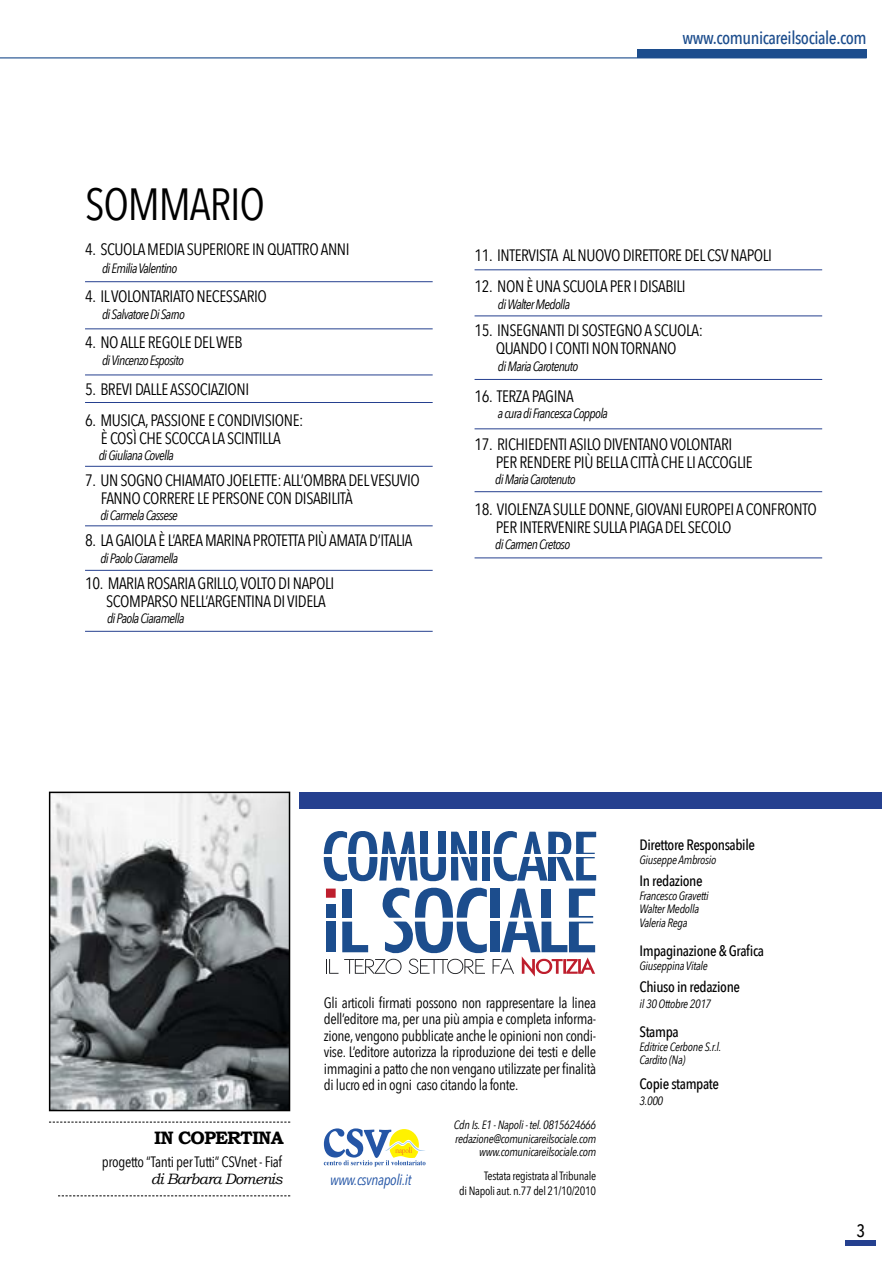
<style>
.page{position:relative;width:893px;height:1263px;background:#fff}
.page>*{position:absolute;margin:0;border:0;box-sizing:border-box;transform-origin:0 0}
.t1{font:45px "Avenir Next Condensed";letter-spacing:-.025em;color:#000}
.t2{font:500 18px "Avenir Next Condensed";letter-spacing:-.025em;color:#1c4d8d}
.t3{font:700 18px "Bookman Old Style";letter-spacing:-.05em;color:#000}
.t4{font:500 18px "Avenir Next Condensed";color:#000}
.t5{font:16.5px/18px "Avenir Next Condensed";letter-spacing:-.025em;color:#000}
.t6{font:15px/16.5px "Avenir Next Condensed";letter-spacing:-.025em;color:#000;text-align:justify}
.t7{font:500 15px "Avenir Next Condensed";letter-spacing:-.025em;color:#000}
.t8{font:italic 15px "Avenir Next Condensed";letter-spacing:-.025em;color:#2455a6}
.t9{font:italic 15px "Bookman Old Style";letter-spacing:-.05em;color:#000}
.t10{font:italic 13.5px "Avenir Next Condensed";letter-spacing:-.05em;color:#000}
.t11{font:italic 12px/13.5px "Avenir Next Condensed";letter-spacing:-.025em;color:#000}
.t12{font:12px/15px "Avenir Next Condensed";letter-spacing:-.025em;color:#000;text-align:right}
</style>
<div class="page">
<hr style="left:0;top:57px;width:867px;height:1px;background:#1c4d8d">
<div style="left:637px;top:49px;width:230px;height:8px;background:#1c4d8d"></div>
<div style="left:845px;top:1240px;width:31px;height:6px;background:#25408f"></div>
<div style="left:299px;top:792px;width:583px;height:17px;background:#25408f"></div>
<svg style="left:324px;top:1128px;width:102px;height:38px"></svg>
<div style="left:482px;top:857px;width:8px;height:23px;background:#1c4d8d"></div>
<svg style="left:493px;top:831px;width:103px;height:50px"></svg>
<div style="left:482px;top:832px;width:8px;height:22px;background:#1c4d8d"></div>
<svg style="left:324px;top:831px;width:153px;height:50px"></svg>
<svg style="left:493px;top:888px;width:102px;height:88px"></svg>
<div style="left:490px;top:921px;width:10px;height:31px;background:#1c4d8d"></div>
<div style="left:490px;top:889px;width:10px;height:29px;background:#1c4d8d"></div>
<div style="left:542px;top:889px;width:9px;height:29px;background:#1c4d8d"></div>
<svg style="left:326px;top:888px;width:161px;height:86px"></svg>
<svg style="left:58px;top:1195px;width:232px;height:1px"></svg>
<svg style="left:49px;top:1122px;width:241px;height:1px"></svg>
<img style="left:52px;top:795px;width:235px;height:313px">
<div style="left:49px;top:792px;width:241px;height:319px;border:2px solid #000"></div>
<hr style="left:85px;top:281px;width:348px;height:1px;background:#25408f">
<hr style="left:85px;top:329px;width:348px;height:1px;background:#25408f">
<hr style="left:85px;top:375px;width:348px;height:1px;background:#25408f">
<hr style="left:85px;top:402px;width:348px;height:1px;background:#25408f">
<hr style="left:85px;top:466px;width:348px;height:1px;background:#25408f">
<hr style="left:85px;top:526px;width:348px;height:1px;background:#25408f">
<hr style="left:85px;top:570px;width:348px;height:1px;background:#25408f">
<hr style="left:85px;top:631px;width:348px;height:1px;background:#25408f">
<hr style="left:475px;top:270px;width:347px;height:1px;background:#25408f">
<hr style="left:475px;top:316px;width:347px;height:1px;background:#25408f">
<hr style="left:475px;top:379px;width:347px;height:1px;background:#25408f">
<hr style="left:475px;top:429px;width:347px;height:1px;background:#25408f">
<hr style="left:475px;top:491px;width:347px;height:1px;background:#25408f">
<hr style="left:475px;top:558px;width:347px;height:1px;background:#25408f">
<p class="t2" style="left:682px;top:27px;width:186px">www.comunicareilsociale.com</p>
<h1 class="t1" style="left:85px;top:166px;width:181px">SOMMARIO</h1>
<p class="t5" style="left:85px;top:240px;width:266px">4. SCUOLA MEDIA SUPERIORE IN QUATTRO ANNI</p>
<p class="t10" style="left:102px;top:260px;width:77px">di Emilia Valentino</p>
<p class="t10" style="left:102px;top:306px;width:84px">di Salvatore Di Sarno</p>
<p class="t10" style="left:102px;top:353px;width:83px">di Vincenzo Esposito</p>
<p class="t5" style="left:85px;top:286px;width:183px">4. IL VOLONTARIATO NECESSARIO</p>
<p class="t5" style="left:85px;top:332px;width:159px">4. NO ALLE REGOLE DEL WEB</p>
<p class="t5" style="left:85px;top:379px;width:166px">5. BREVI DALLE ASSOCIAZIONI</p>
<p class="t5" style="left:85px;top:410px;width:220px;text-align:center">6. MUSICA, PASSIONE E CONDIVISIONE:<br>È COSÌ CHE SCOCCA LA SCINTILLA</p>
<p class="t5" style="left:101px;top:470px;width:320px;text-indent:-16px">7. UN SOGNO CHIAMATO JOELETTE: ALL’OMBRA DEL VESUVIO<br>FANNO CORRERE LE PERSONE CON DISABILITÀ</p>
<p class="t5" style="left:85px;top:531px;width:329px">8. LA GAIOLA È L’AREA MARINA PROTETTA PIÙ AMATA D’ITALIA</p>
<p class="t10" style="left:99px;top:447px;width:77px">di Giuliana Covella</p>
<p class="t10" style="left:100px;top:508px;width:79px">di Carmela Cassese</p>
<p class="t10" style="left:100px;top:550px;width:79px">di Paolo Ciaramella</p>
<p class="t5" style="left:106px;top:573px;width:230px;text-indent:-21px">10. MARIA ROSARIA GRILLO, VOLTO DI NAPOLI<br>SCOMPARSO NELL’ARGENTINA DI VIDELA</p>
<p class="t10" style="left:107px;top:610px;width:79px">di Paola Ciaramella</p>
<p class="t5" style="left:475px;top:246px;width:299px">11. INTERVISTA AL NUOVO DIRETTORE DEL CSV NAPOLI</p>
<p class="t5" style="left:475px;top:276px;width:213px">12. NON È UNA SCUOLA PER I DISABILI</p>
<p class="t5" style="left:475px;top:321px;width:230px;text-align:center">15. INSEGNANTI DI SOSTEGNO A SCUOLA:<br>QUANDO I CONTI NON TORNANO</p>
<p class="t10" style="left:498px;top:296px;width:74px">di Walter Medolla</p>
<p class="t10" style="left:498px;top:358px;width:82px">di Maria Carotenuto</p>
<p class="t10" style="left:498px;top:405px;width:112px">a cura di Francesca Coppola</p>
<p class="t5" style="left:475px;top:387px;width:101px">16. TERZA PAGINA</p>
<p class="t5" style="left:496px;top:434px;width:259px;text-indent:-21px">17. RICHIEDENTI ASILO DIVENTANO VOLONTARI<br>PER RENDERE PIÙ BELLA CITTÀ CHE LI ACCOGLIE</p>
<p class="t5" style="left:496px;top:500px;width:323px;text-indent:-21px">18. VIOLENZA SULLE DONNE, GIOVANI EUROPEI A CONFRONTO<br>PER INTERVENIRE SULLA PIAGA DEL SECOLO</p>
<p class="t10" style="left:495px;top:471px;width:82px">di Maria Carotenuto</p>
<p class="t10" style="left:495px;top:536px;width:77px">di Carmen Cretoso</p>
<p class="t7" style="left:639px;top:836px;width:117px">Direttore Responsabile</p>
<p class="t11" style="left:639px;top:853px;width:78px">Giuseppe Ambrosio</p>
<p class="t7" style="left:639px;top:871px;width:65px">In redazione</p>
<p class="t11" style="left:639px;top:888px;width:71px">Francesco Gravetti<br>Walter Medolla<br>Valeria Rega</p>
<p class="t3" style="left:154px;top:1127px;width:131px">IN COPERTINA</p>
<p class="t6" style="left:102px;top:1153px;width:182px">progetto “Tanti per Tutti” CSVnet - Fiaf</p>
<p class="t9" style="left:151px;top:1170px;width:133px">di Barbara Domenis</p>
<p class="t6" style="left:324px;top:994px;width:274px">Gli articoli firmati possono non rappresentare la linea dell’editore ma, per una più ampia e completa informa&shy;zione, vengono pubblicate anche le opinioni non condi&shy;vise. L’editore autorizza la riproduzione dei testi e delle immagini a patto che non vengano utilizzate per finalità di lucro ed in ogni caso citando la fonte.</p>
<p class="t8" style="left:330px;top:1170px;width:83px">www.csvnapoli.it</p>
<p class="t11" style="left:454px;top:1118px;width:144px;text-align:right">Cdn Is. E1 - Napoli - tel. 0815624666 redazione@comunicareilsociale.com www.comunicareilsociale.com</p>
<p class="t12" style="left:459px;top:1167px;width:138px">Testata registrata al Tribunale<br>di Napoli aut. n.77 del 21/10/2010</p>
<p class="t7" style="left:639px;top:941px;width:126px">Impaginazione &amp; Grafica</p>
<p class="t11" style="left:639px;top:959px;width:70px">Giuseppina Vitale</p>
<p class="t11" style="left:639px;top:997px;width:73px">il 30 Ottobre 2017</p>
<p class="t7" style="left:639px;top:977px;width:102px">Chiuso in redazione</p>
<p class="t7" style="left:639px;top:1022px;width:41px">Stampa</p>
<p class="t11" style="left:639px;top:1040px;width:83px">Editrice Cerbone S.r.l.<br>Cardito (Na)</p>
<p class="t7" style="left:639px;top:1074px;width:81px">Copie stampate</p>
<p class="t11" style="left:639px;top:1093px;width:25px">3.000</p>
<p class="t4" style="left:856px;top:1220px;width:10px">3</p>
</div>
